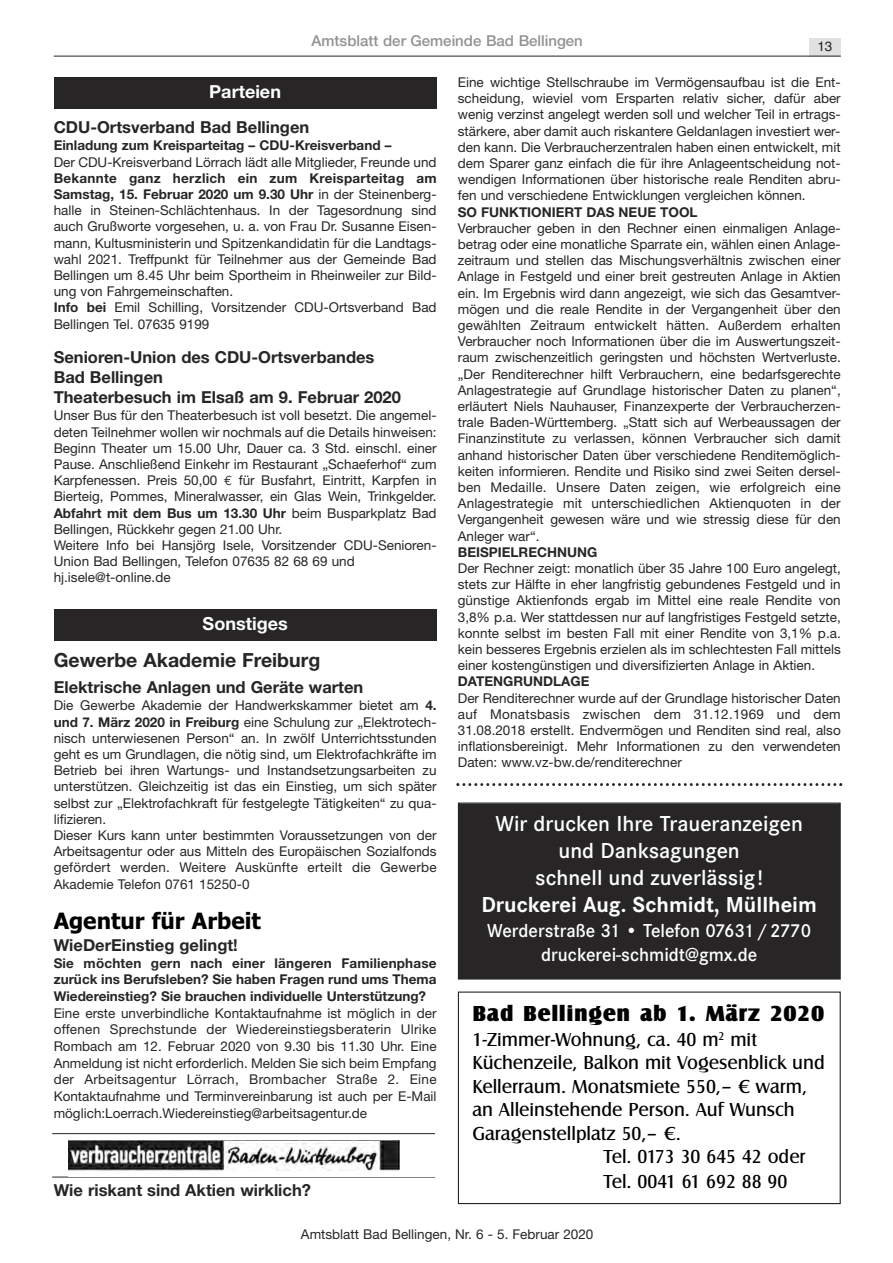
<style>
.page{position:relative;width:893px;height:1263px;background:#fff}
.page>*{position:absolute;margin:0;border:0;box-sizing:border-box;transform-origin:0 0}
.t1{font:600 22.5px/27px "Corporate S";color:#fff;text-align:center}
.t2{font:700 22.5px "Corporate S";color:#fff}
.t3{font:900 22.5px "Canossa";letter-spacing:.025em;color:#000}
.t4{font:700 22.5px "Tahoma";color:#000}
.t5{font:19.5px "Canossa";color:#000}
.t6{font:600 19.5px/23.4px "Corporate S";color:#fff;text-align:center}
.t7{font:700 19.5px "Helvetica Neue";color:#272526}
.t8{font:700 18px "Helvetica Neue";color:#fff}
.t9{font:700 16.5px/19.8px "Helvetica Neue";color:#272526}
.t10{font:500 15px "Helvetica Neue";color:#939293}
.t11{font:13.5px/16.2px "Helvetica Neue";color:#272526;text-align:justify}
.t12{font:700 13.5px/16.6px "Helvetica Neue";color:#272526;text-align:justify}
.t13{font:13.5px "Helvetica";color:#272526}
.s1{font-weight:700}
.s2{font-family:"Euro Mono"}
</style>
<div class="page">
<div style="left:809px;top:38px;width:31px;height:18px;background:#e1e1e1"></div>
<hr style="left:54px;top:56px;width:786px;height:1px;background:#272526">
<div style="left:54px;top:77px;width:382px;height:32px;background:#272526"></div>
<div style="left:458px;top:992px;width:382px;height:212px;border:1px solid #272526"></div>
<div style="left:54px;top:609px;width:382px;height:32px;background:#272526"></div>
<hr style="left:52px;top:1177px;width:383px;height:1px;background:#272526">
<hr style="left:52px;top:1133px;width:383px;height:1px;background:#272526">
<img style="left:69px;top:1141px;width:330px;height:29px">
<div style="left:459px;top:804px;width:380px;height:174px;background:#272526"></div>
<div style="left:458px;top:803px;width:382px;height:177px;border:1px solid #272526"></div>
<svg style="left:456px;top:783px;width:386px;height:3px"></svg>
<p class="t10" style="left:311px;top:35px;width:273px">Amtsblatt der Gemeinde Bad Bellingen</p>
<p class="t13" style="left:817px;top:41px;width:17px">13</p>
<h3 class="t8" style="left:209px;top:85px;width:73px">Parteien</h3>
<p class="t9" style="left:54px;top:119px;width:257px">CDU-Ortsverband Bad Bellingen</p>
<p class="t12" style="left:54px;top:139px;width:339px">Einladung zum Kreisparteitag – CDU-Kreisverband –</p>
<p class="t11" style="left:54px;top:155px;width:384px">Der CDU-Kreisverband Lörrach lädt alle Mitglieder, Freunde und</p>
<p class="t11" style="left:54px;top:171px;width:384px;text-align:left"><span class="s1">Bekannte ganz herzlich ein zum Kreisparteitag am Samstag, 15. Februar 2020 um 9.30 Uhr</span> in der Steinenberg&shy;halle in Steinen-Schlächtenhaus. In der Tagesordnung sind auch Grußworte vorgesehen, u. a. von Frau Dr. Susanne Eisen&shy;mann, Kultusministerin und Spitzenkandidatin für die Landtags&shy;wahl 2021. Treffpunkt für Teilnehmer aus der Gemeinde Bad Bellingen um 8.45 Uhr beim Sportheim in Rheinweiler zur Bild&shy;ung von Fahrgemeinschaften.<br><span class="s1">Info bei</span> Emil Schilling, Vorsitzender CDU-Ortsverband Bad Bellingen Tel. 07635 9199</p>
<p class="t9" style="left:54px;top:349px;width:349px">Senioren-Union des CDU-Ortsverbandes<br>Bad Bellingen<br>Theaterbesuch im Elsaß am 9. Februar 2020</p>
<p class="t11" style="left:54px;top:409px;width:384px;text-align:left">Unser Bus für den Theaterbesuch ist voll besetzt. Die angemel&shy;deten Teilnehmer wollen wir nochmals auf die Details hinweisen:<br>Beginn Theater um 15.00 Uhr, Dauer ca. 3 Std. einschl. einer Pause. Anschließend Einkehr im Restaurant „Schaeferhof“ zum Karpfenessen. Preis 50,00 <span class="s2">€</span> für Busfahrt, Eintritt, Karpfen in Bierteig, Pommes, Mineralwasser, ein Glas Wein, Trinkgelder.<br><span class="s1">Abfahrt mit dem Bus um 13.30 Uhr</span> beim Busparkplatz Bad Bellingen, Rückkehr gegen 21.00 Uhr.<br>Weitere Info bei Hansjörg Isele, Vorsitzender CDU-Senioren-Union Bad Bellingen, Telefon 07635 82 68 69 und hj.isele@t-online.de</p>
<h3 class="t8" style="left:203px;top:617px;width:86px">Sonstiges</h3>
<h2 class="t7" style="left:54px;top:653px;width:268px">Gewerbe Akademie Freiburg</h2>
<p class="t9" style="left:54px;top:679px;width:311px">Elektrische Anlagen und Geräte warten</p>
<p class="t11" style="left:54px;top:699px;width:384px;text-align:left">Die Gewerbe Akademie der Handwerkskammer bietet am <span class="s1">4. und 7. März 2020 in Freiburg</span> eine Schulung zur „Elektrotech&shy;nisch unterwiesenen Person“ an. In zwölf Unterrichtsstunden geht es um Grundlagen, die nötig sind, um Elektrofachkräfte im Betrieb bei ihren Wartungs- und Instandsetzungsarbeiten zu unterstützen. Gleichzeitig ist das ein Einstieg, um sich später selbst zur „Elektrofachkraft für festgelegte Tätigkeiten“ zu qua&shy;lifizieren.<br>Dieser Kurs kann unter bestimmten Voraussetzungen von der Arbeitsagentur oder aus Mitteln des Europäischen Sozialfonds gefördert werden. Weitere Auskünfte erteilt die Gewerbe Akademie Telefon 0761 15250-0</p>
<h1 class="t4" style="left:54px;top:908px;width:209px">Agentur für Arbeit</h1>
<p class="t9" style="left:54px;top:937px;width:186px">WieDerEinstieg gelingt!</p>
<p class="t12" style="left:54px;top:956px;width:384px">Sie möchten gern nach einer längeren Familienphase zurück ins Berufsleben? Sie haben Fragen rund ums Thema Wiedereinstieg? Sie brauchen individuelle Unterstützung?</p>
<p class="t11" style="left:54px;top:1006px;width:384px;line-height:16.6px">Eine erste unverbindliche Kontaktaufnahme ist möglich in der offenen Sprechstunde der Wiedereinstiegsberaterin Ulrike Rombach am 12. Februar 2020 von 9.30 bis 11.30 Uhr. Eine Anmeldung ist nicht erforderlich. Melden Sie sich beim Empfang der Arbeitsagentur Lörrach, Brombacher Straße 2. Eine Kontaktaufnahme und Terminvereinbarung ist auch per E-Mail möglich:Loerrach.Wiedereinstieg@arbeitsagentur.de</p>
<p class="t9" style="left:54px;top:1182px;width:259px">Wie riskant sind Aktien wirklich?</p>
<p class="t11" style="left:458px;top:75px;width:384px">Eine wichtige Stellschraube im Vermögens aufbau ist die Ent&shy;scheidung, wieviel vom Ersparten relativ sicher, dafür aber wenig verzinst angelegt werden soll und welcher Teil in ertrags&shy;stärkere, aber damit auch riskantere Geldanlagen investiert wer&shy;den kann. Die Verbraucherzentralen haben einen entwickelt, mit dem Sparer ganz einfach die für ihre Anlageentscheidung not&shy;wendigen Informationen über historische reale Renditen abru&shy;fen und verschiedene Entwicklungen vergleichen können.</p>
<p class="t12" style="left:458px;top:205px;width:241px">SO FUNKTIONIERT DAS NEUE TOOL</p>
<p class="t11" style="left:458px;top:221px;width:384px">Verbraucher geben in den Rechner einen einmaligen Anlage&shy;betrag oder eine monatliche Sparrate ein, wählen einen Anlage&shy;zeitraum und stellen das Mischungsverhältnis zwischen einer Anlage in Festgeld und einer breit gestreuten Anlage in Aktien ein. Im Ergebnis wird dann angezeigt, wie sich das Gesamtver&shy;mögen und die reale Rendite in der Vergangenheit über den gewählten Zeitraum entwickelt hätten. Außerdem erhalten Verbraucher noch Informationen über die im Auswertungszeit&shy;raum zwischenzeitlich geringsten und höchsten Wertverluste. „Der Renditerechner hilft Verbrauchern, eine bedarfsgerechte Anlagestrategie auf Grundlage historischer Daten zu planen“, erläutert Niels Nauhauser, Finanzexperte der Verbraucherzen&shy;trale Baden-Württemberg. „Statt sich auf Werbeaussagen der Finanzinstitute zu verlassen, können Verbraucher sich damit anhand historischer Daten über verschiedene Renditemöglich&shy;keiten informieren. Rendite und Risiko sind zwei Seiten dersel&shy;ben Medaille. Unsere Daten zeigen, wie erfolgreich eine Anlagestrategie mit unterschiedlichen Aktienquoten in der Vergangenheit gewesen wäre und wie stressig diese für den Anleger war“.</p>
<p class="t12" style="left:458px;top:545px;width:141px">BEISPIELRECHNUNG</p>
<p class="t11" style="left:458px;top:561px;width:384px">Der Rechner zeigt: monatlich über 35 Jahre 100 Euro angelegt, stets zur Hälfte in eher langfristig gebundenes Festgeld und in günstige Aktienfonds ergab im Mittel eine reale Rendite von 3,8% p.a. Wer stattdessen nur auf langfristiges Festgeld setzte, konnte selbst im besten Fall mit einer Rendite von 3,1% p.a. kein besseres Ergebnis erzielen als im schlechtesten Fall mittels einer kostengünstigen und diversifizierten Anlage in Aktien.</p>
<p class="t12" style="left:458px;top:675px;width:133px">DATENGRUNDLAGE</p>
<p class="t11" style="left:458px;top:691px;width:384px">Der Renditerechner wurde auf der Grundlage historischer Daten auf Monatsbasis zwischen dem 31.12.1969 und dem 31.08.2018 erstellt. Endvermögen und Renditen sind real, also inflationsbereinigt. Mehr Informationen zu den verwendeten Daten: www.vz-bw.de/renditerechner</p>
<h1 class="t1" style="left:495px;top:813px;width:309px">Wir drucken Ihre Traueranzeigen und Danksagungen<br>schnell und zuverlässig!</h1>
<h1 class="t2" style="left:481px;top:896px;width:337px">Druckerei Aug. Schmidt, Müllheim</h1>
<h2 class="t6" style="left:487px;top:921px;width:325px">Werderstraße 31 • Telefon 07631 / 2770 druckerei-schmidt@gmx.de</h2>
<h1 class="t3" style="left:472px;top:1005px;width:353px">Bad Bellingen ab 1. März 2020</h1>
<h2 class="t5" style="left:472px;top:1032px;width:286px">1-Zimmer-Wohnung, ca. 40 m<sup>2</sup> mit</h2>
<h2 class="t5" style="left:472px;top:1055px;width:354px">Küchenzeile, Balkon mit Vogesenblick und</h2>
<h2 class="t5" style="left:472px;top:1079px;width:336px">Kellerraum. Monatsmiete 550,– ¤ warm,</h2>
<h2 class="t5" style="left:472px;top:1102px;width:323px">an Alleinstehende Person. Auf Wunsch</h2>
<h2 class="t5" style="left:472px;top:1126px;width:210px">Garagenstellplatz 50,– ¤.</h2>
<h2 class="t5" style="left:604px;top:1149px;width:203px">Tel. 0173 30 645 42 oder</h2>
<h2 class="t5" style="left:604px;top:1174px;width:185px">Tel. 0041 61 692 88 90</h2>
<p class="t11" style="left:301px;top:1227px;width:294px">Amtsblatt Bad Bellingen, Nr. 6 - 5. Februar 2020</p>
</div>
